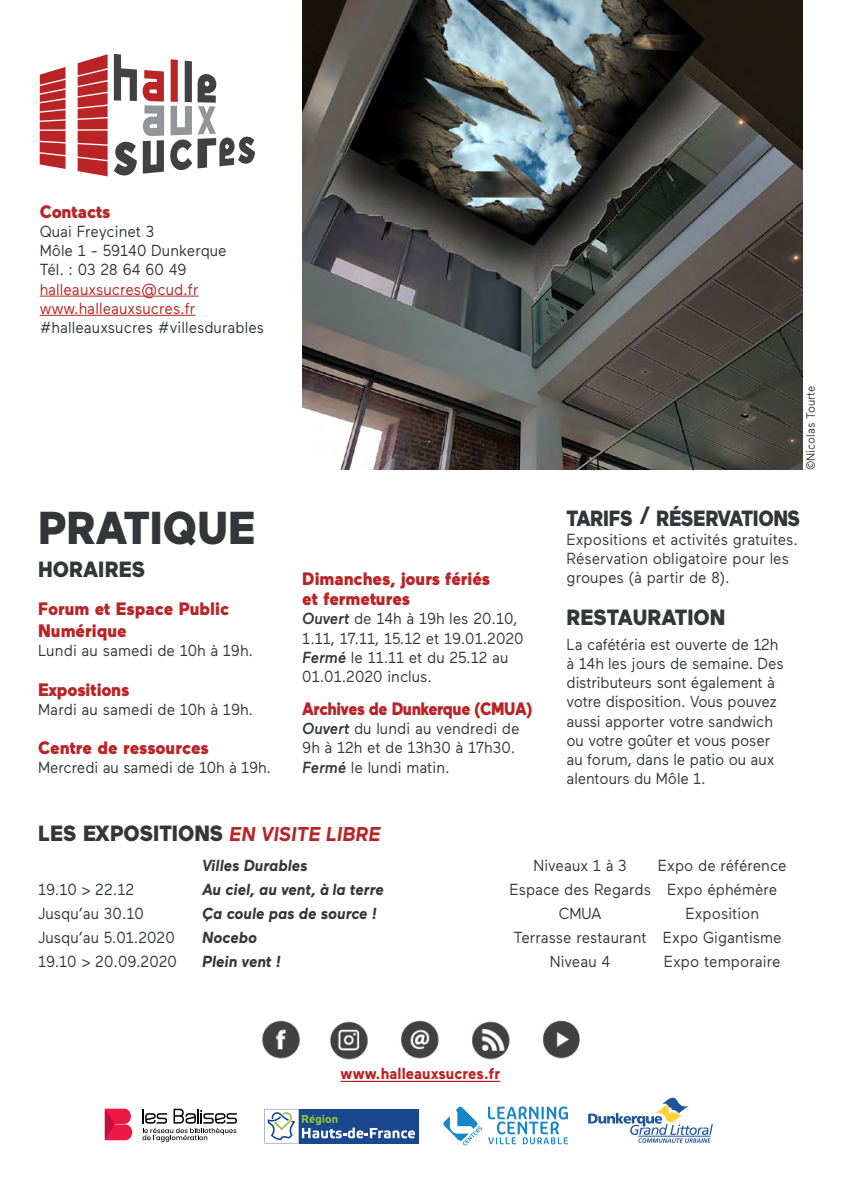
<style>
.page{position:relative;width:842px;height:1191px;background:#fff}
.page>*{position:absolute;margin:0;border:0;box-sizing:border-box;transform-origin:0 0}
.t1{font:900 46px "Maax";color:#333739;scale:.95 1}
.t2{font:900 22px "Maax";letter-spacing:-.01em;color:#333739;scale:.95 1}
.t3{font:900 22px "Maax";letter-spacing:-.01em;color:#333739;scale:.9 1}
.t4{font:900 18px/21.6px "Maax";color:#ba2426;scale:.95 1}
.t5{font:900 18px "Maax";letter-spacing:-.03em;color:#ba2426;scale:.9 1}
.t6{font:16px/19.2px "Maax";color:#333739;scale:.95 1}
.t7{font:italic 700 16px "Maax";color:#333739;scale:.95 1}
.t8{font:16px/19.2px "Maax";color:#ba2426;scale:.95 1}
.t9{font:700 16px "Maax";color:#ba2426;scale:.95 1}
.t10{font:12px "Maax";color:#333739;scale:.95 1}
.s1{font-weight:500;font-style:italic}
.s2{font-weight:700;font-style:italic;font-size:20px;color:#ba2426}
</style>
<div class="page">
<img style="left:302px;top:0;width:500px;height:469px">
<svg style="left:588px;top:1097px;width:125px;height:45px"></svg>
<hr style="left:638px;top:1135px;width:73px;height:1px;background:#20559d">
<svg style="left:488px;top:1106px;width:80px;height:38px"></svg>
<svg style="left:443px;top:1106px;width:39px;height:39px"></svg>
<div style="left:298px;top:1109px;width:120px;height:34px;background:#194891"></div>
<svg style="left:264px;top:1109px;width:151px;height:34px"></svg>
<svg style="left:114px;top:54px;width:23px;height:47px"></svg>
<svg style="left:114px;top:142px;width:23px;height:34px"></svg>
<svg style="left:143px;top:70px;width:21px;height:104px"></svg>
<svg style="left:170px;top:59px;width:85px;height:111px"></svg>
<svg style="left:40px;top:67px;width:26px;height:102px;background:#c64b4d"></svg>
<svg style="left:78px;top:54px;width:30px;height:122px;background:#c44648"></svg>
<img style="left:401px;top:1020px;width:38px;height:39px">
<img style="left:262px;top:1020px;width:38px;height:39px">
<img style="left:330px;top:1021px;width:38px;height:39px">
<img style="left:472px;top:1021px;width:38px;height:39px">
<img style="left:543px;top:1020px;width:37px;height:39px">
<hr style="left:340px;top:1080px;width:160px;height:2px;background:#ba2426">
<svg style="left:105px;top:1108px;width:27px;height:32px"></svg>
<svg style="left:142px;top:1108px;width:95px;height:33px"></svg>
<hr style="left:40px;top:296px;width:158px;height:1px;background:#ba2426">
<hr style="left:40px;top:315px;width:155px;height:1px;background:#ba2426">
<p class="t4" style="left:40px;top:201px;width:76px">Contacts</p>
<p class="t6" style="left:40px;top:222px;width:198px">Quai Freycinet 3<br>Môle 1 - 59140 Dunkerque<br>Tél. : 03 28 64 60 49</p>
<p class="t8" style="left:40px;top:279px;width:169px">halleauxsucres@cud.fr www.halleauxsucres.fr</p>
<p class="t6" style="left:40px;top:318px;width:238px">#halleauxsucres #villesdurables</p>
<h1 class="t1" style="left:38px;top:501px;width:230px">PRATIQUE</h1>
<h2 class="t2" style="left:38px;top:557px;width:114px">HORAIRES</h2>
<p class="t4" style="left:38px;top:598px;width:203px">Forum et Espace Public<br>Numérique</p>
<p class="t6" style="left:38px;top:641px;width:228px">Lundi au samedi de 10h à 19h.</p>
<p class="t4" style="left:38px;top:678px;width:98px">Expositions</p>
<p class="t6" style="left:38px;top:700px;width:228px">Mardi au samedi de 10h à 19h.</p>
<p class="t4" style="left:38px;top:737px;width:181px">Centre de ressources</p>
<p class="t6" style="left:38px;top:758px;width:247px">Mercredi au samedi de 10h à 19h.</p>
<p class="t4" style="left:302px;top:569px;width:199px;line-height:20px">Dimanches, jours fériés et fermetures</p>
<p class="t6" style="left:302px;top:609px;width:234px"><span class="s1">Ouvert</span> de 14h à 19h les 20.10,<br>1.11, 17.11, 15.12 et 19.01.2020<br><span class="s1">Fermé</span> le 11.11 et du 25.12 au<br>01.01.2020 inclus.</p>
<p class="t5" style="left:302px;top:698px;width:257px">Archives de Dunkerque (CMUA)</p>
<p class="t6" style="left:302px;top:719px;width:230px"><span class="s1">Ouvert</span> du lundi au vendredi de<br>9h à 12h et de 13h30 à 17h30.<br><span class="s1">Fermé</span> le lundi matin.</p>
<p class="t10" style="left:804px;top:470px;width:91px;rotate:-90deg">©Nicolas Tourte</p>
<h2 class="t3" style="left:566px;top:505px;width:261px">TARIFS / RÉSERVATIONS</h2>
<p class="t6" style="left:566px;top:530px;width:245px">Expositions et activités gratuites.<br>Réservation obligatoire pour les groupes (à partir de 8).</p>
<h2 class="t2" style="left:566px;top:605px;width:169px">RESTAURATION</h2>
<p class="t6" style="left:566px;top:635px;width:230px">La cafétéria est ouverte de 12h à 14h les jours de semaine. Des distributeurs sont également à votre disposition. Vous pouvez aussi apporter votre sandwich ou votre goûter et vous poser au forum, dans le patio ou aux alentours du Môle 1.</p>
<h2 class="t2" style="left:38px;top:821px;width:362px">LES EXPOSITIONS <span class="s2">EN VISITE LIBRE</span></h2>
<p class="t7" style="left:202px;top:856px;width:113px">Villes Durables</p>
<p class="t6" style="left:533px;top:856px;width:100px">Niveaux 1 à 3</p>
<p class="t6" style="left:658px;top:856px;width:137px">Expo de référence</p>
<p class="t6" style="left:38px;top:880px;width:103px">19.10 &gt; 22.12</p>
<p class="t7" style="left:202px;top:880px;width:193px">Au ciel, au vent, à la terre</p>
<p class="t6" style="left:509px;top:880px;width:283px">Espace des Regards Expo éphémère</p>
<p class="t6" style="left:38px;top:904px;width:113px">Jusqu’au 30.10</p>
<p class="t7" style="left:202px;top:904px;width:185px">Ça coule pas de source !</p>
<p class="t6" style="left:559px;top:904px;width:47px">CMUA</p>
<p class="t6" style="left:685px;top:904px;width:79px">Exposition</p>
<p class="t6" style="left:38px;top:928px;width:145px">Jusqu’au 5.01.2020</p>
<p class="t7" style="left:202px;top:928px;width:59px">Nocebo</p>
<p class="t6" style="left:514px;top:928px;width:283px">Terrasse restaurant Expo Gigantisme</p>
<p class="t6" style="left:38px;top:952px;width:148px">19.10 &gt; 20.09.2020</p>
<p class="t7" style="left:202px;top:952px;width:84px">Plein vent !</p>
<p class="t6" style="left:550px;top:952px;width:65px">Niveau 4</p>
<p class="t6" style="left:664px;top:952px;width:124px">Expo temporaire</p>
<p class="t9" style="left:340px;top:1065px;width:170px">www.halleauxsucres.fr</p>
</div>
